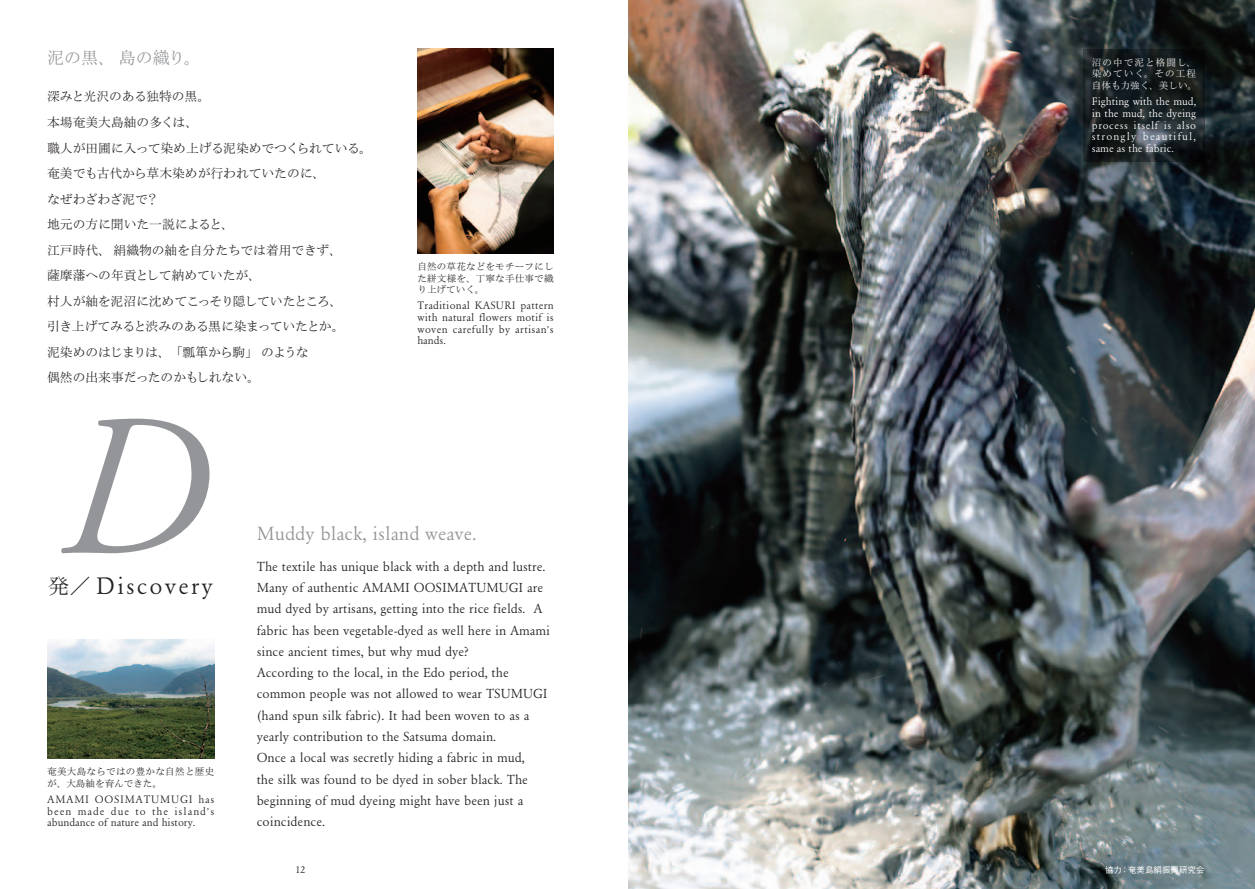
<style>
.page{position:relative;width:1255px;height:889px;background:#fff}
.page>*{position:absolute;margin:0;border:0;box-sizing:border-box;transform-origin:0 0}
.t1{font:italic 201.9px "Adobe Garamond Pro";color:#939598}
.t2{font:23.85px "Ro Garamond";letter-spacing:.09em;color:#231f20}
.t3{font:21.3px "Ro H Mincho Pr 5 N";color:#231f20}
.t4{font:19.05px "Ro Garamond";color:#939598}
.t5{font:16.95px "Ro H Mincho Pr 5 N";color:#939598}
.t6{font:13.05px/21.3px "Ro Garamond";color:#231f20}
.t7{font:12.75px/25.5px "Ro H Mincho Pr 5 N";color:#231f20}
.t8{font:10.65px/11.7px "Ro Garamond";letter-spacing:.015em;color:#231f20;text-align:justify}
.t9{font:10.65px/11.7px "Ro Garamond";letter-spacing:.055em;color:#fff;text-align:justify}
.t10{font:9.9px "Ro Garamond";color:#231f20}
.t11{font:9.6px/11.7px "Ro H Mincho Pr 5 N";letter-spacing:.02em;color:#231f20;text-align:justify}
.t12{font:9.6px/11.7px "Ro H Mincho Pr 5 N";letter-spacing:.11em;color:#fff;text-align:justify}
.t13{font:500 8.55px "Gothic BBB Pr 6 N";color:#fff}
.s1{font-family:"Ro H Mincho Pr 5 N";font-size:9.6px}
.s2{font-family:"Ro H Mincho Pr 5 N";font-size:21.3px}
</style>
<div class="page">
<img style="left:628px;top:0;width:626px;height:888px">
<img style="left:417px;top:49px;width:136px;height:204px">
<img style="left:47px;top:639px;width:167px;height:119px">
<svg style="left:1083px;top:49px;width:121px;height:112px;background:#1b2224"></svg>
<p class="t5" style="left:47px;top:47px;width:155px">泥の黒、島の織り。</p>
<p class="t7" style="left:47px;top:85px;width:326px">深みと光沢のある独特の黒。<br>本場奄美大島紬の多くは、<br>職人が田圃に入って染め上げる泥染めでつくられている。奄美でも古代から草木染めが行われていたのに、<br>なぜわざわざ泥で？<br>地元の方に聞いた一説によると、<br>江戸時代、絹織物の紬を自分たちでは着用できず、<br>薩摩藩への年貢として納めていたが、<br>村人が紬を泥沼に沈めてこっそり隠していたところ、<br>引き上げてみると渋みのある黒に染まっていたとか。<br>泥染めのはじまりは、「瓢箪から駒」のような<br>偶然の出来事だったのかもしれない。</p>
<p class="t11" style="left:417px;top:261px;width:138px">自然の草花などをモチーフにした絣文様を、丁寧な手仕事で織り上げていく。</p>
<p class="t8" style="left:417px;top:300px;width:138px">Traditional KASURI pattern with natural flowers motif is woven carefully by artisan<span class="s1">ʼ</span>s hands.</p>
<h1 class="t1" style="left:58px;top:367px;width:151px">D</h1>
<h2 class="t2" style="left:70px;top:572px;width:145px"><span class="s2">／</span> Discovery</h2>
<h3 class="t3" style="left:48px;top:572px;width:23px">発</h3>
<p class="t11" style="left:47px;top:766px;width:168px">奄美大島ならではの豊かな自然と歴史が、大島紬を育んできた。</p>
<p class="t8" style="left:47px;top:793px;width:168px">AMAMI OOSIMATUMUGI has been made due to the island<span class="s1">ʼ</span>s abundance of nature and history.</p>
<h3 class="t4" style="left:257px;top:523px;width:221px">Muddy black, island weave.</h3>
<p class="t6" style="left:257px;top:556px;width:295px">The textile has unique black with a depth and lustre.<br>Many of authentic AMAMI OOSIMATUMUGI are mud dyed by artisans, getting into the rice fields. A fabric has been vegetable-dyed as well here in Amami since ancient times, but why mud dye?<br>According to the local, in the Edo period, the common people was not allowed to wear TSUMUGI (hand spun silk fabric). It had been woven to as a yearly contribution to the Satsuma domain.<br>Once a local was secretly hiding a fabric in mud,<br>the silk was found to be dyed in sober black. The beginning of mud dyeing might have been just a coincidence.</p>
<p class="t12" style="left:1091px;top:57px;width:107px">沼の中で泥と格闘し、染めていく。その工程自体も力強く、美しい。</p>
<p class="t9" style="left:1091px;top:96px;width:106px">Fighting with the mud, in the mud, the dyeing process itself is also strongly beautiful, same as the fabric.</p>
<p class="t10" style="left:295px;top:864px;width:11px">12</p>
<p class="t13" style="left:1104px;top:863px;width:101px">協力：奄美島絹振興研究会</p>
</div>
